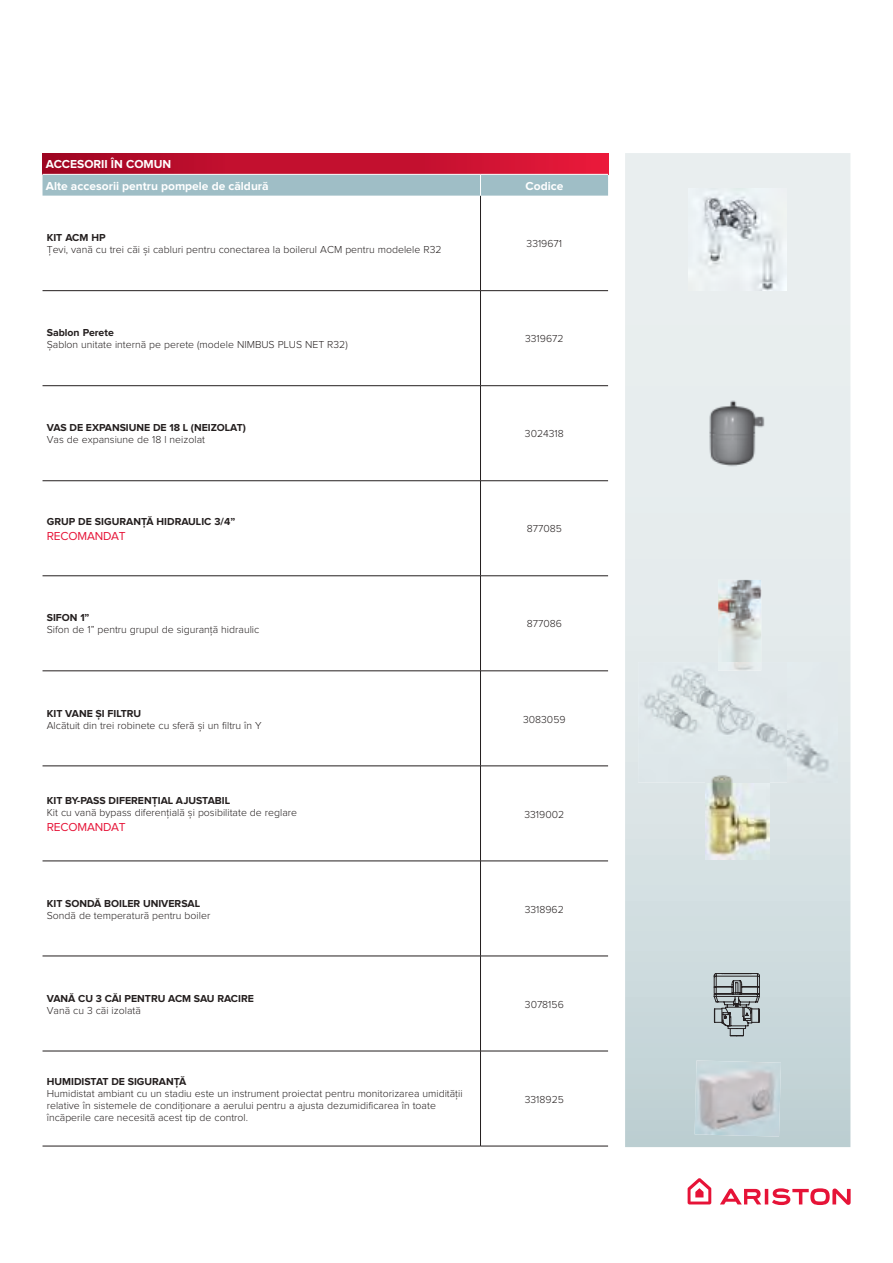
<style>
.page{position:relative;width:893px;height:1263px;background:#fff}
.page>*{position:absolute;margin:0;border:0;box-sizing:border-box;transform-origin:0 0}
.t1{font:700 12px/21.3px "Proxima Nova";color:#fff}
.t2{font:12px "Proxima Nova";letter-spacing:-.015em;color:#e61337}
.t3{font:300 10.5px/12px "Proxima Nova";color:#241f1f}
.t4{font:700 10.5px "Proxima Nova";color:#241f1f}
</style>
<div class="page">
<svg style="left:625px;top:153px;width:225px;height:994px;background:#dce5e7"></svg>
<hr style="left:765px;top:1189px;width:3px;height:15px;background:#e61337">
<svg style="left:772px;top:1188px;width:79px;height:17px"></svg>
<svg style="left:720px;top:1188px;width:41px;height:16px"></svg>
<svg style="left:688px;top:1178px;width:23px;height:26px"></svg>
<div style="left:43px;top:153px;width:565px;height:21px;background:linear-gradient(to right,#a50725,#e21839)"></div>
<hr style="left:43px;top:480px;width:437px;height:1px;background:#241f1f">
<hr style="left:480px;top:480px;width:128px;height:1px;background:#241f1f">
<hr style="left:43px;top:575px;width:437px;height:1px;background:#241f1f">
<hr style="left:480px;top:575px;width:128px;height:1px;background:#241f1f">
<hr style="left:43px;top:670px;width:437px;height:1px;background:#241f1f">
<hr style="left:480px;top:670px;width:128px;height:1px;background:#241f1f">
<hr style="left:43px;top:766px;width:437px;height:1px;background:#241f1f">
<hr style="left:480px;top:766px;width:128px;height:1px;background:#241f1f">
<hr style="left:43px;top:861px;width:437px;height:1px;background:#241f1f">
<hr style="left:480px;top:861px;width:128px;height:1px;background:#241f1f">
<hr style="left:43px;top:956px;width:437px;height:1px;background:#241f1f">
<hr style="left:480px;top:956px;width:128px;height:1px;background:#241f1f">
<hr style="left:43px;top:1051px;width:437px;height:1px;background:#241f1f">
<hr style="left:480px;top:1051px;width:128px;height:1px;background:#241f1f">
<hr style="left:43px;top:1146px;width:437px;height:1px;background:#241f1f">
<hr style="left:480px;top:1146px;width:128px;height:1px;background:#241f1f">
<hr style="left:480px;top:196px;width:1px;height:94px;background:#241f1f">
<hr style="left:480px;top:291px;width:1px;height:95px;background:#241f1f">
<hr style="left:480px;top:386px;width:1px;height:95px;background:#241f1f">
<hr style="left:480px;top:481px;width:1px;height:95px;background:#241f1f">
<hr style="left:480px;top:576px;width:1px;height:95px;background:#241f1f">
<hr style="left:480px;top:671px;width:1px;height:95px;background:#241f1f">
<hr style="left:480px;top:766px;width:1px;height:95px;background:#241f1f">
<hr style="left:480px;top:861px;width:1px;height:95px;background:#241f1f">
<hr style="left:480px;top:956px;width:1px;height:95px;background:#241f1f">
<hr style="left:480px;top:1051px;width:1px;height:95px;background:#241f1f">
<hr style="left:43px;top:290px;width:437px;height:1px;background:#241f1f">
<hr style="left:480px;top:290px;width:128px;height:1px;background:#241f1f">
<hr style="left:43px;top:385px;width:437px;height:1px;background:#241f1f">
<hr style="left:480px;top:385px;width:128px;height:1px;background:#241f1f">
<svg style="left:43px;top:174px;width:565px;height:22px;background:#a4c1c8"></svg>
<img style="left:638px;top:662px;width:199px;height:120px">
<img style="left:706px;top:770px;width:64px;height:90px">
<img style="left:718px;top:580px;width:43px;height:90px">
<img style="left:695px;top:1060px;width:86px;height:76px">
<img style="left:706px;top:397px;width:64px;height:75px">
<svg style="left:714px;top:973px;width:46px;height:63px;background:#959da0"></svg>
<img style="left:689px;top:188px;width:98px;height:103px">
<p class="t1" style="left:46px;top:154px;width:224px">ACCESORII ÎN COMUN<br>Alte accesorii pentru pompele de căldură</p>
<p class="t4" style="left:47px;top:233px;width:60px">KIT ACM HP</p>
<p class="t3" style="left:47px;top:244px;width:396px">Ţevi, vană cu trei căi și cabluri pentru conectarea la boilerul ACM pentru modelele R32</p>
<p class="t4" style="left:47px;top:328px;width:69px">Sablon Perete</p>
<p class="t3" style="left:47px;top:339px;width:302px">Șablon unitate internă pe perete (modele NIMBUS PLUS NET R32)</p>
<p class="t4" style="left:47px;top:423px;width:201px">VAS DE EXPANSIUNE DE 18 L (NEIZOLAT)</p>
<p class="t3" style="left:47px;top:434px;width:160px">Vas de expansiune de 18 l neizolat</p>
<p class="t4" style="left:47px;top:517px;width:190px">GRUP DE SIGURANȚĂ HIDRAULIC 3/4”</p>
<p class="t2" style="left:47px;top:530px;width:81px">RECOMANDAT</p>
<p class="t4" style="left:47px;top:613px;width:44px">SIFON 1”</p>
<p class="t3" style="left:47px;top:624px;width:214px">Sifon de 1” pentru grupul de siguranță hidraulic</p>
<p class="t4" style="left:47px;top:708px;width:96px">KIT VANE ȘI FILTRU</p>
<p class="t3" style="left:47px;top:719px;width:216px">Alcătuit din trei robinete cu sferă și un filtru în Y</p>
<p class="t4" style="left:47px;top:796px;width:185px">KIT BY-PASS DIFERENȚIAL AJUSTABIL</p>
<p class="t3" style="left:47px;top:807px;width:252px">Kit cu vană bypass diferențială și posibilitate de reglare</p>
<p class="t2" style="left:47px;top:821px;width:81px">RECOMANDAT</p>
<p class="t4" style="left:47px;top:898px;width:155px">KIT SONDĂ BOILER UNIVERSAL</p>
<p class="t3" style="left:47px;top:909px;width:165px">Sondă de temperatură pentru boiler</p>
<p class="t4" style="left:47px;top:993px;width:209px">VANĂ CU 3 CĂI PENTRU ACM SAU RACIRE</p>
<p class="t3" style="left:47px;top:1004px;width:96px">Vană cu 3 căi izolată</p>
<p class="t1" style="left:526px;top:176px;width:39px">Codice</p>
<p class="t3" style="left:527px;top:238px;width:37px">3319671</p>
<p class="t3" style="left:525px;top:333px;width:40px">3319672</p>
<p class="t3" style="left:525px;top:428px;width:40px">3024318</p>
<p class="t3" style="left:527px;top:523px;width:37px">877085</p>
<p class="t3" style="left:527px;top:618px;width:37px">877086</p>
<p class="t3" style="left:523px;top:713px;width:44px">3083059</p>
<p class="t3" style="left:524px;top:808px;width:41px">3319002</p>
<p class="t3" style="left:525px;top:903px;width:41px">3318962</p>
<p class="t3" style="left:525px;top:998px;width:40px">3078156</p>
<p class="t4" style="left:47px;top:1076px;width:141px">HUMIDISTAT DE SIGURANȚĂ</p>
<p class="t3" style="left:47px;top:1087px;width:417px">Humidistat ambiant cu un stadiu este un instrument proiectat pentru monitorizarea umidității relative în sistemele de condiționare a aerului pentru a ajusta dezumidificarea în toate încăperile care necesită acest tip de control.</p>
<p class="t3" style="left:525px;top:1094px;width:41px">3318925</p>
</div>
